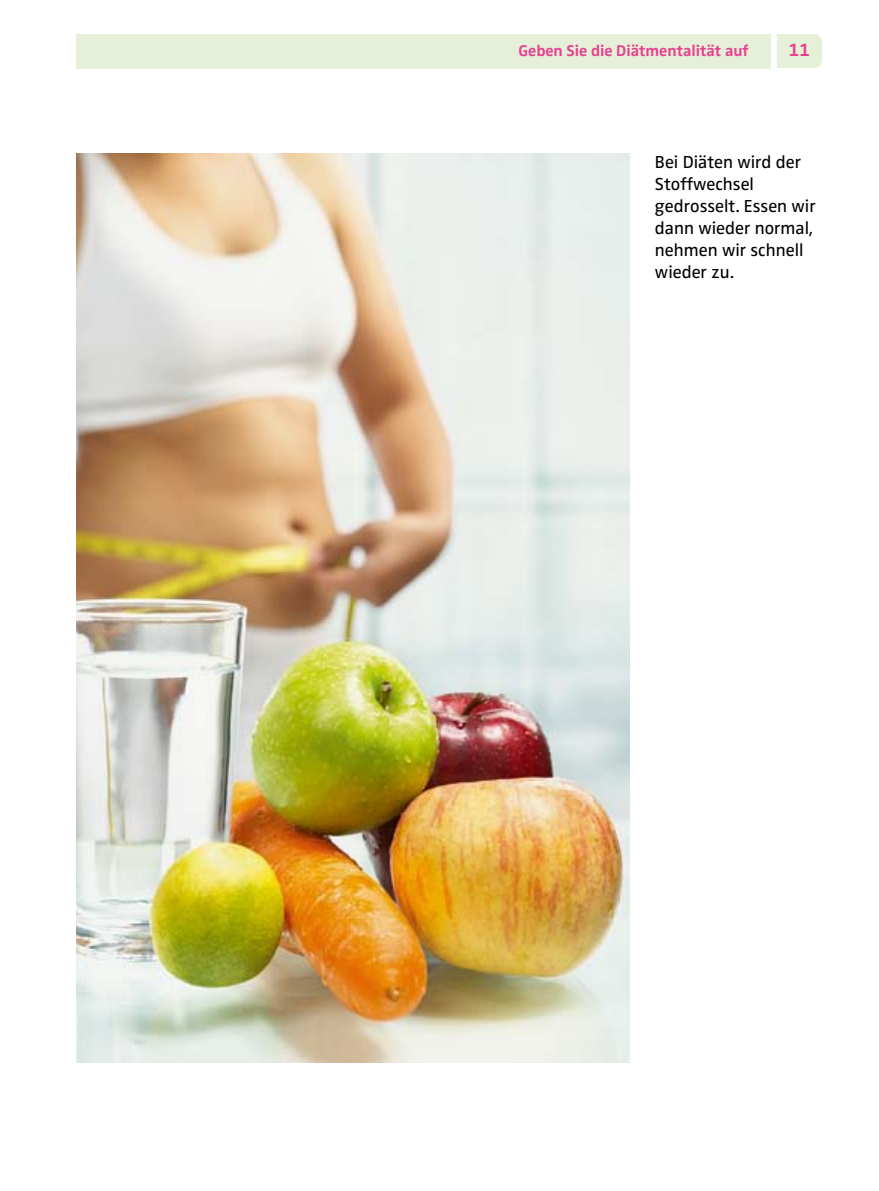
<style>
.page{position:relative;width:879px;height:1191px;background:#fff}
.page>*{position:absolute;margin:0;border:0;box-sizing:border-box;transform-origin:0 0}
.t1{font:700 18.4px "Zwo Pro";color:#e94090}
.t2{font:18px/22px "Zwo Pro";color:#000}
.t3{font:700 16px "Zwo Pro";color:#e94090}
</style>
<div class="page">
<div style="left:77px;top:34px;width:694px;height:34px;background:#e6f0d9"></div>
<div style="left:777px;top:34px;width:45px;height:34px;background:#e6f0d9"></div>
<img style="left:77px;top:153px;width:552px;height:909px">
<p class="t3" style="left:518px;top:41px;width:231px">Geben Sie die Diätmentalität auf</p>
<p class="t1" style="left:789px;top:39px;width:23px">11</p>
<p class="t2" style="left:655px;top:152px;width:162px">Bei Diäten wird der<br>Stoffwechsel gedrosselt. Essen wir dann wieder normal, nehmen wir schnell wieder zu.</p>
</div>
